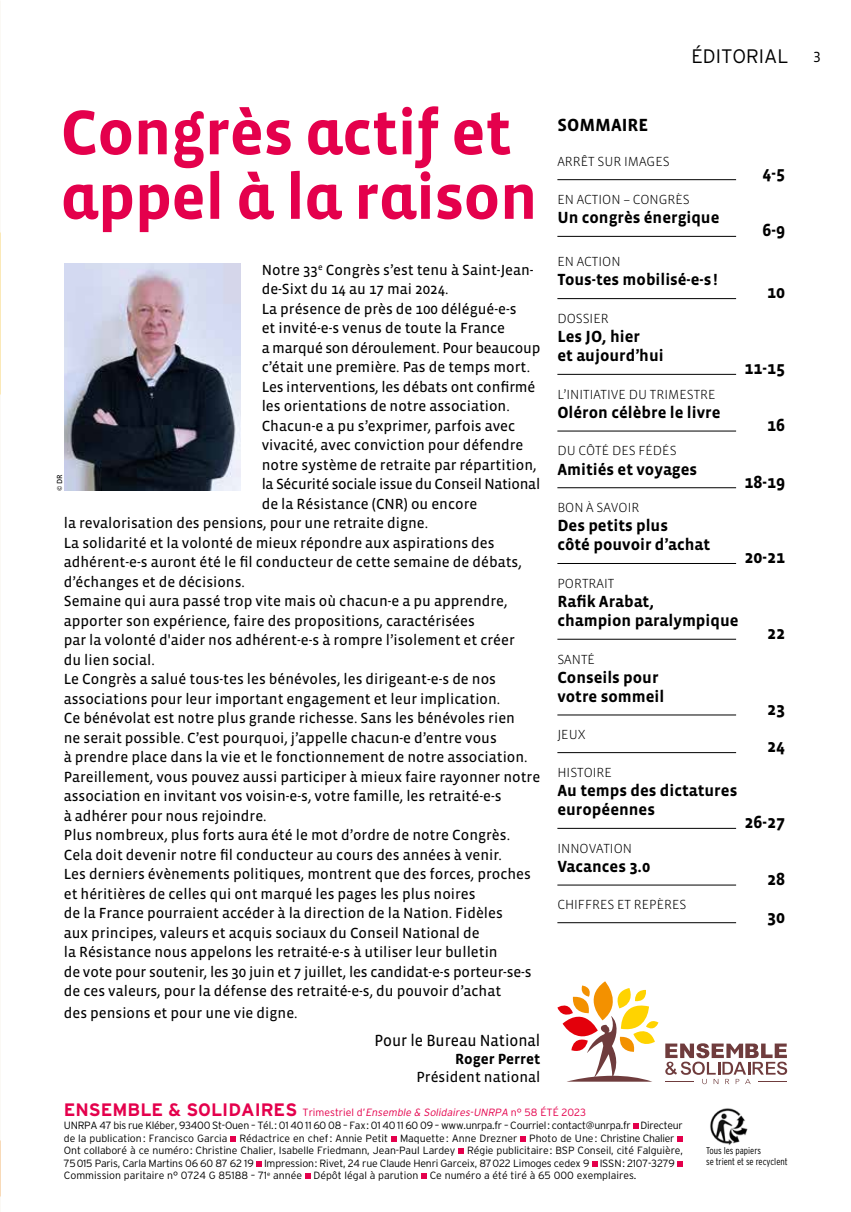
<style>
.page{position:relative;width:851px;height:1212px;background:#fff}
.page>*{position:absolute;margin:0;border:0;box-sizing:border-box;transform-origin:0 0}
.t1{font:700 64.5px/64.5px "Vista Sans Alt";letter-spacing:-.01em;color:#e4004c}
.t2{font:300 19.5px "Interstate";color:#000}
.t3{font:700 18px "Vista Sans";color:#000}
.t4{font:700 16.5px/19px "Vista Sans";color:#000}
.t5{font:16.5px "Vista Sans Reg";color:#000;scale:.95 1}
.t6{font:15px "Vista Sans Reg";color:#000}
.t7{font:15px "Vista Sans Reg";letter-spacing:-.02em;color:#000}
.t8{font:700 15px "Vista Sans";color:#000}
.t9{font:15px "Vista Sans Alt";color:#000}
.t10{font:300 13.5px "Vista Sans";color:#000}
.t11{font:300 10.5px/12.6px "Interstate";letter-spacing:-.005em;color:#000}
.t12{font:300 condensed 9.75px/10.5px "Interstate";color:#000}
.t13{font:7.5px "Vista Sans Reg";color:#000}
.s1{font-weight:700;font-size:18px;color:#e4004c}
.s2{color:#e4004c}
.s3{font-style:italic;color:#e4004c}
</style>
<div class="page">
<svg style="left:633px;top:1123px;width:5px;height:6px"></svg>
<svg style="left:230px;top:1136px;width:6px;height:5px"></svg>
<svg style="left:391px;top:1136px;width:6px;height:5px"></svg>
<svg style="left:520px;top:1136px;width:6px;height:5px"></svg>
<svg style="left:677px;top:1136px;width:5px;height:5px"></svg>
<svg style="left:458px;top:1148px;width:6px;height:6px"></svg>
<svg style="left:256px;top:1161px;width:6px;height:6px"></svg>
<svg style="left:592px;top:1161px;width:5px;height:6px"></svg>
<svg style="left:677px;top:1161px;width:5px;height:6px"></svg>
<svg style="left:305px;top:1173px;width:6px;height:6px"></svg>
<svg style="left:421px;top:1173px;width:6px;height:6px"></svg>
<svg style="left:557px;top:981px;width:101px;height:101px"></svg>
<svg style="left:665px;top:1043px;width:122px;height:41px"></svg>
<img style="left:0;top:233px;width:1px;height:979px">
<hr style="left:557px;top:179px;width:179px;height:1px;background:#000">
<hr style="left:557px;top:236px;width:179px;height:1px;background:#000">
<hr style="left:557px;top:298px;width:179px;height:1px;background:#000">
<hr style="left:557px;top:374px;width:179px;height:1px;background:#000">
<hr style="left:557px;top:431px;width:179px;height:1px;background:#000">
<hr style="left:557px;top:487px;width:179px;height:1px;background:#000">
<hr style="left:557px;top:563px;width:179px;height:1px;background:#000">
<hr style="left:557px;top:639px;width:179px;height:1px;background:#000">
<hr style="left:557px;top:715px;width:179px;height:1px;background:#000">
<hr style="left:557px;top:752px;width:179px;height:1px;background:#000">
<hr style="left:557px;top:828px;width:179px;height:1px;background:#000">
<hr style="left:557px;top:885px;width:179px;height:1px;background:#000">
<hr style="left:557px;top:922px;width:179px;height:1px;background:#000">
<img style="left:710px;top:1108px;width:38px;height:37px">
<img style="left:65px;top:264px;width:175px;height:227px">
<h1 class="t1" style="left:61px;top:102px;width:478px">Congrès actif et appel à la raison</h1>
<p class="t6" style="left:261px;top:262px;width:273px">Notre 33<sup>e</sup> Congrès s’est tenu à Saint-Jean-</p>
<p class="t6" style="left:261px;top:282px;width:188px">de-Sixt du 14 au 17 mai 2024.</p>
<p class="t6" style="left:261px;top:301px;width:256px">La présence de près de 100 délégué-e-s</p>
<p class="t6" style="left:261px;top:321px;width:245px">et invité-e-s venus de toute la France</p>
<p class="t6" style="left:261px;top:340px;width:280px">a marqué son déroulement. Pour beaucoup</p>
<p class="t6" style="left:261px;top:360px;width:270px">c’était une première. Pas de temps mort.</p>
<p class="t6" style="left:261px;top:379px;width:275px">Les interventions, les débats ont confirmé</p>
<p class="t6" style="left:261px;top:399px;width:249px">les orientations de notre association.</p>
<p class="t6" style="left:261px;top:418px;width:255px">Chacun-e a pu s’exprimer, parfois avec</p>
<p class="t6" style="left:261px;top:438px;width:263px">vivacité, avec conviction pour défendre</p>
<p class="t6" style="left:261px;top:457px;width:276px">notre système de retraite par répartition,</p>
<p class="t7" style="left:261px;top:477px;width:280px">la Sécurité sociale issue du Conseil National</p>
<p class="t6" style="left:261px;top:496px;width:217px">de la Résistance (CNR) ou encore</p>
<p class="t6" style="left:64px;top:516px;width:366px">la revalorisation des pensions, pour une retraite digne.</p>
<p class="t6" style="left:64px;top:535px;width:432px">La solidarité et la volonté de mieux répondre aux aspirations des</p>
<p class="t6" style="left:64px;top:555px;width:459px">adhérent-e-s auront été le fil conducteur de cette semaine de débats,</p>
<p class="t6" style="left:64px;top:574px;width:182px">d’échanges et de décisions.</p>
<p class="t6" style="left:64px;top:594px;width:445px">Semaine qui aura passé trop vite mais où chacun-e a pu apprendre,</p>
<p class="t6" style="left:64px;top:613px;width:412px">apporter son expérience, faire des propositions, caractérisées</p>
<p class="t6" style="left:64px;top:633px;width:452px">par la volonté d'aider nos adhérent-e-s à rompre l’isolement et créer</p>
<p class="t6" style="left:64px;top:652px;width:92px">du lien social.</p>
<p class="t6" style="left:64px;top:672px;width:433px">Le Congrès a salué tous-tes les bénévoles, les dirigeant-e-s de nos</p>
<p class="t6" style="left:64px;top:691px;width:438px">associations pour leur important engagement et leur implication.</p>
<p class="t6" style="left:64px;top:711px;width:452px">Ce bénévolat est notre plus grande richesse. Sans les bénévoles rien</p>
<p class="t6" style="left:64px;top:730px;width:434px">ne serait possible. C’est pourquoi, j’appelle chacun-e d’entre vous</p>
<p class="t6" style="left:64px;top:750px;width:465px">à prendre place dans la vie et le fonctionnement de notre association.</p>
<p class="t6" style="left:64px;top:769px;width:478px">Pareillement, vous pouvez aussi participer à mieux faire rayonner notre</p>
<p class="t6" style="left:64px;top:789px;width:439px">association en invitant vos voisin-e-s, votre famille, les retraité-e-s</p>
<p class="t6" style="left:64px;top:808px;width:204px">à adhérer pour nous rejoindre.</p>
<p class="t6" style="left:64px;top:828px;width:447px">Plus nombreux, plus forts aura été le mot d’ordre de notre Congrès.</p>
<p class="t6" style="left:64px;top:847px;width:439px">Cela doit devenir notre fil conducteur au cours des années à venir.</p>
<p class="t6" style="left:64px;top:867px;width:468px">Les derniers évènements politiques, montrent que des forces, proches</p>
<p class="t6" style="left:64px;top:886px;width:413px">et héritières de celles qui ont marqué les pages les plus noires</p>
<p class="t6" style="left:64px;top:906px;width:440px">de la France pourraient accéder à la direction de la Nation. Fidèles</p>
<p class="t6" style="left:64px;top:925px;width:417px">aux principes, valeurs et acquis sociaux du Conseil National de</p>
<p class="t6" style="left:64px;top:945px;width:435px">la Résistance nous appelons les retraité-e-s à utiliser leur bulletin</p>
<p class="t6" style="left:64px;top:964px;width:469px">de vote pour soutenir, les 30 juin et 7 juillet, les candidat-e-s porteur-se-s</p>
<p class="t6" style="left:64px;top:984px;width:439px">de ces valeurs, pour la défense des retraité-e-s, du pouvoir d’achat</p>
<p class="t6" style="left:64px;top:1005px;width:235px">des pensions et pour une vie digne.</p>
<p class="t5" style="left:374px;top:1032px;width:176px">Pour le Bureau National</p>
<p class="t8" style="left:455px;top:1052px;width:87px">Roger Perret</p>
<p class="t6" style="left:416px;top:1070px;width:125px">Président national</p>
<p class="t13" style="left:56px;top:491px;width:18px;rotate:-90deg">© DR</p>
<p class="t3" style="left:557px;top:116px;width:92px">SOMMAIRE</p>
<p class="t10" style="left:557px;top:155px;width:114px">ARRÊT SUR IMAGES</p>
<h2 class="t2" style="left:691px;top:45px;width:99px">ÉDITORIAL</h2>
<p class="t9" style="left:813px;top:49px;width:9px">3</p>
<p class="t3" style="left:762px;top:164px;width:24px">4-5</p>
<p class="t10" style="left:557px;top:193px;width:134px">EN ACTION – CONGRÈS</p>
<p class="t4" style="left:557px;top:208px;width:164px">Un congrès énergique</p>
<p class="t10" style="left:557px;top:255px;width:65px">EN ACTION</p>
<p class="t4" style="left:557px;top:271px;width:162px">Tous-tes mobilisé-e-s !</p>
<p class="t10" style="left:557px;top:312px;width:53px">DOSSIER</p>
<p class="t4" style="left:557px;top:327px;width:108px">Les JO, hier<br>et aujourd’hui</p>
<p class="t10" style="left:557px;top:387px;width:160px">L’INITIATIVE DU TRIMESTRE</p>
<p class="t4" style="left:557px;top:403px;width:164px">Oléron célèbre le livre</p>
<p class="t10" style="left:557px;top:444px;width:121px">DU CÔTÉ DES FÉDÉS</p>
<p class="t4" style="left:557px;top:460px;width:141px">Amitiés et voyages</p>
<p class="t10" style="left:557px;top:501px;width:83px">BON À SAVOIR</p>
<p class="t4" style="left:557px;top:516px;width:154px">Des petits plus<br>côté pouvoir d’achat</p>
<p class="t3" style="left:762px;top:221px;width:24px">6-9</p>
<p class="t3" style="left:766px;top:283px;width:20px">10</p>
<p class="t3" style="left:744px;top:359px;width:42px">11-15</p>
<p class="t3" style="left:766px;top:416px;width:20px">16</p>
<p class="t3" style="left:744px;top:472px;width:42px">18-19</p>
<p class="t3" style="left:744px;top:548px;width:42px">20-21</p>
<p class="t10" style="left:557px;top:576px;width:58px">PORTRAIT</p>
<p class="t4" style="left:557px;top:592px;width:183px">Rafik Arabat,<br>champion paralympique</p>
<p class="t10" style="left:557px;top:652px;width:39px">SANTÉ</p>
<p class="t4" style="left:557px;top:668px;width:108px">Conseils pour votre sommeil</p>
<p class="t10" style="left:557px;top:728px;width:30px">JEUX</p>
<p class="t3" style="left:766px;top:624px;width:20px">22</p>
<p class="t3" style="left:766px;top:699px;width:20px">23</p>
<p class="t3" style="left:766px;top:737px;width:20px">24</p>
<p class="t10" style="left:557px;top:766px;width:56px">HISTOIRE</p>
<p class="t4" style="left:557px;top:781px;width:181px">Au temps des dictatures européennes</p>
<p class="t10" style="left:557px;top:841px;width:76px">INNOVATION</p>
<p class="t4" style="left:557px;top:857px;width:94px">Vacances 3.0</p>
<p class="t10" style="left:557px;top:898px;width:131px">CHIFFRES ET REPÈRES</p>
<p class="t3" style="left:744px;top:813px;width:42px">26-27</p>
<p class="t3" style="left:766px;top:870px;width:20px">28</p>
<p class="t3" style="left:766px;top:907px;width:20px">30</p>
<p class="t11" style="left:64px;top:1106px;width:620px"><span class="s1">ENSEMBLE &amp; SOLIDAIRES</span> <span class="s2">Trimestriel d’</span><span class="s3">Ensemble &amp; Solidaires-UNRPA</span> <span class="s2">n° 58 ÉTÉ 2023<br></span>UNRPA 47 bis rue Kléber, 93400 St-Ouen – Tél.: 01 40 11 60 08 – Fax: 01 40 11 60 09 – www.unrpa.fr – Courriel: contact@unrpa.fr Directeur de la publication: Francisco Garcia Rédactrice en chef: Annie Petit Maquette: Anne Drezner Photo de Une: Christine Chalier Ont collaboré à ce numéro: Christine Chalier, Isabelle Friedmann, Jean-Paul Lardey Régie publicitaire: BSP Conseil, cité Falguière, 75015 Paris, Carla Martins 06 60 87 62 19 Impression: Rivet, 24 rue Claude Henri Garceix, 87022 Limoges cedex 9 ISSN: 2107-3279<br>Commission paritaire n° 0724 G 85188 – 71<sup>e</sup> année Dépôt légal à parution Ce numéro a été tiré à 65 000 exemplaires.</p>
<p class="t12" style="left:706px;top:1146px;width:83px">Tous les papiers<br>se trient et se recyclent</p>
</div>
